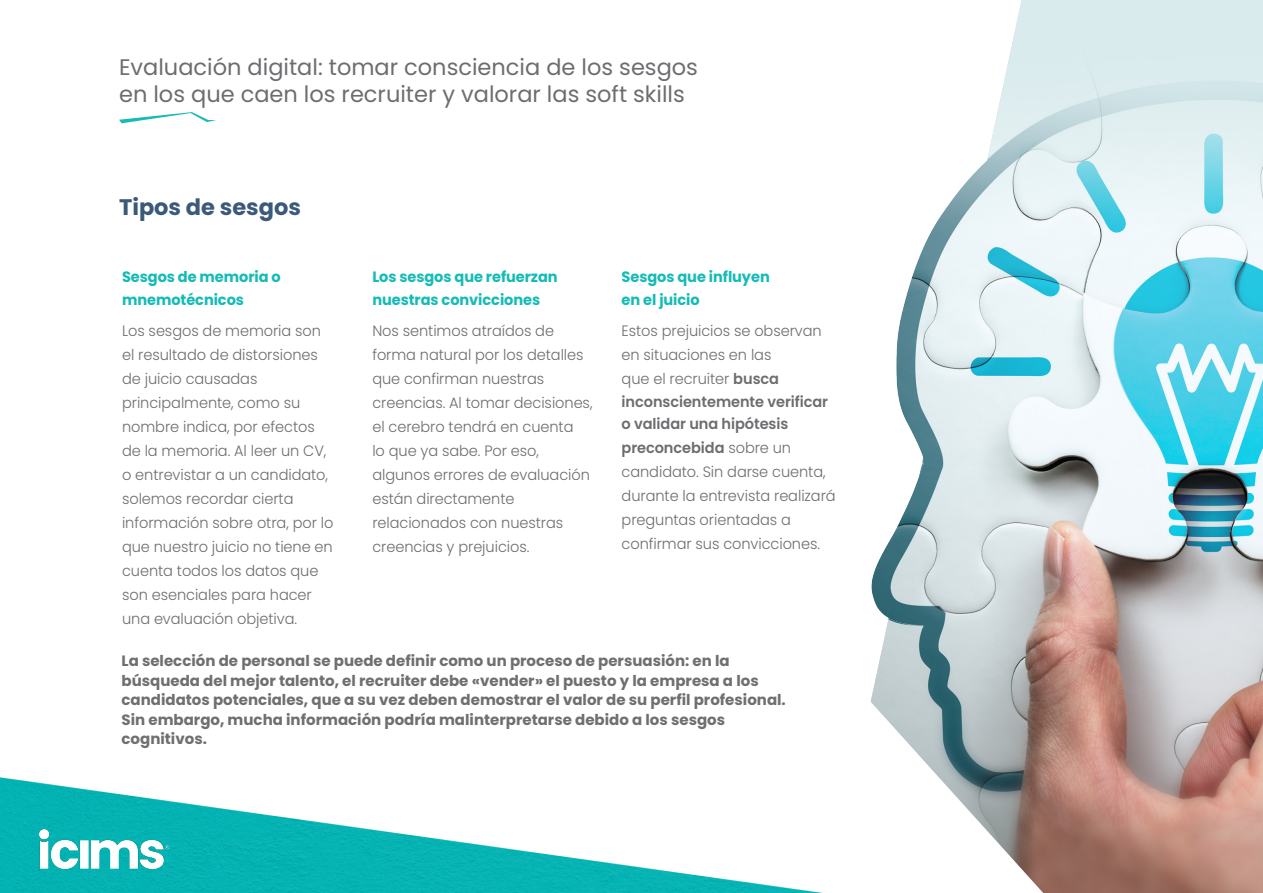
<style>
.page{position:relative;width:1263px;height:893px;background:#fff}
.page>*{position:absolute;margin:0;border:0;box-sizing:border-box;transform-origin:0 0}
.t1{font:22.5px/27px "Poppins";color:#6c6d70}
.Chapitre_gros{font:700 22.5px "Poppins";color:#3b597a}
.t2{font:300 15px/24px "Poppins";letter-spacing:-.005em;color:#6c6d70}
.t3{font:700 15px/19.5px "Poppins";color:#6f6f6f}
.t4{font:700 15px/22.5px "Poppins";letter-spacing:-.005em;color:#15bbb6}
.t5{font:600 15px/22.5px "Poppins";letter-spacing:-.005em;color:#6c6d70}
.s1{font-weight:600}
</style>
<div class="page">
<img style="left:0;top:777px;width:648px;height:116px">
<img style="left:648px;top:33px;width:615px;height:860px">
<img style="left:39px;top:829px;width:129px;height:39px">
<svg style="left:119px;top:112px;width:97px;height:11px"></svg>
<p class="t1" style="left:119px;top:53px;width:580px">Evaluación digital: tomar consciencia de los sesgos en los que caen los recruiter y valorar las soft skills</p>
<p class="Chapitre_gros" style="left:119px;top:194px;width:183px">Tipos de sesgos</p>
<p class="t4" style="left:122px;top:266px;width:160px">Sesgos de memoria o mnemotécnicos</p>
<p class="t2" style="left:122px;top:319px;width:213px">Los sesgos de memoria son el resultado de distorsiones de juicio causadas principalmente, como su nombre indica, por efectos de la memoria. Al leer un CV, o entrevistar a un candidato, solemos recordar cierta información sobre otra, por lo que nuestro juicio no tiene en cuenta todos los datos que son esenciales para hacer una evaluación objetiva.</p>
<p class="t4" style="left:372px;top:266px;width:187px">Los sesgos que refuerzan nuestras convicciones</p>
<p class="t2" style="left:372px;top:319px;width:222px">Nos sentimos atraídos de forma natural por los detalles que confirman nuestras creencias. Al tomar decisiones, el cerebro tendrá en cuenta<br>lo que ya sabe. Por eso, algunos errores de evaluación están directamente relacionados con nuestras creencias y prejuicios.</p>
<p class="t4" style="left:622px;top:266px;width:150px">Sesgos que influyen en el juicio</p>
<p class="t2" style="left:622px;top:319px;width:202px">Estos prejuicios se observan en situaciones en las<br>que el recruiter <span class="s1">busca</span></p>
<p class="t5" style="left:622px;top:390px;width:208px">inconscientemente verificar o validar una hipótesis</p>
<p class="t2" style="left:622px;top:436px;width:216px"><span class="s1">preconcebida</span> sobre un candidato. Sin darse cuenta, durante la entrevista realizará preguntas orientadas a confirmar sus convicciones.</p>
<p class="t3" style="left:122px;top:651px;width:666px">La selección de personal se puede definir como un proceso de persuasión: en la búsqueda del mejor talento, el recruiter debe «vender» el puesto y la empresa a los candidatos potenciales, que a su vez deben demostrar el valor de su perfil profesional.<br>Sin embargo, mucha información podría malinterpretarse debido a los sesgos cognitivos.</p>
</div>
